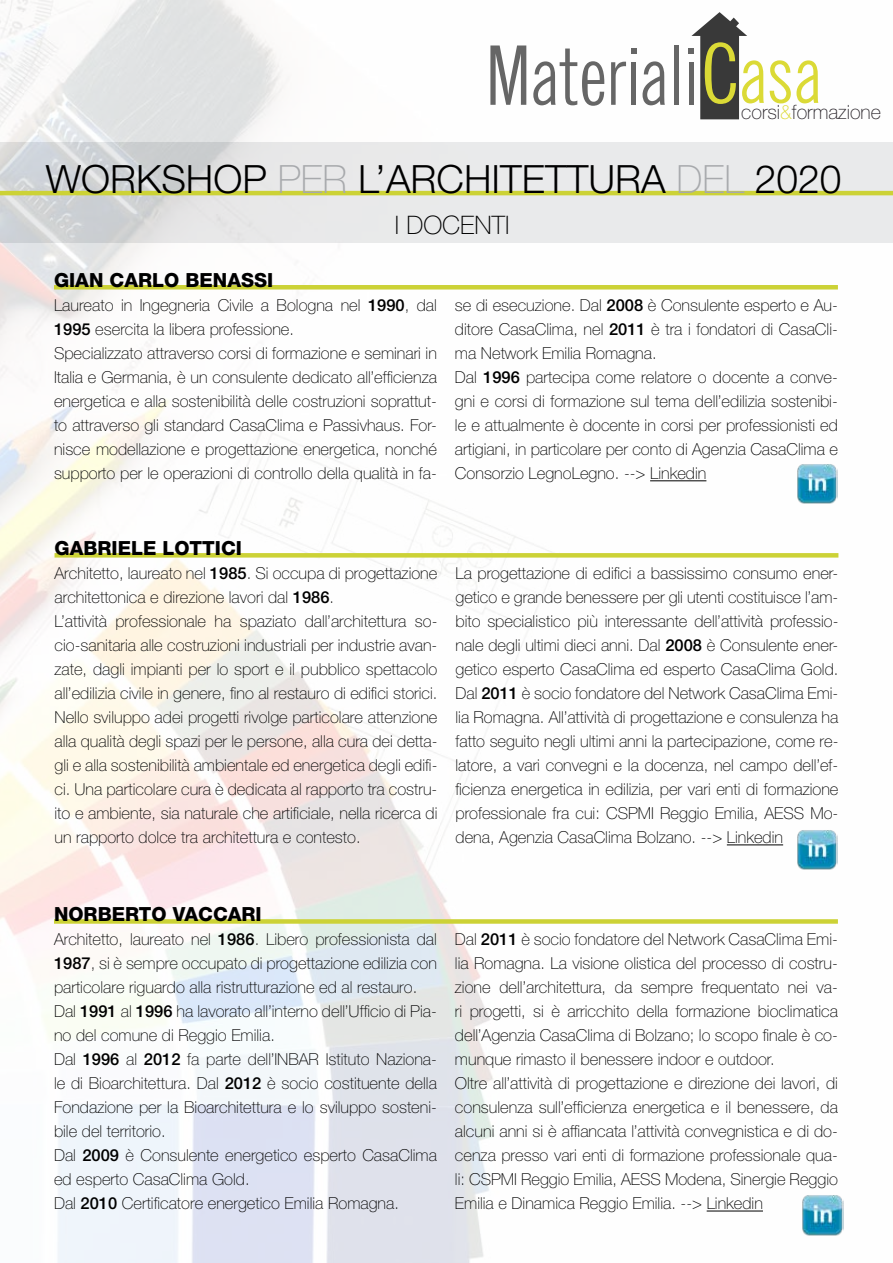
<style>
.page{position:relative;width:893px;height:1263px;background:#fff}
.page>*{position:absolute;margin:0;border:0;box-sizing:border-box;transform-origin:0 0}
.t1{font:300 39px "Helvetica Neue LT Std";color:#000}
.t2{font:100 25.5px "Helvetica Neue LT Std";color:#000}
.t3{font:100 19.65px "Helvetica Neue LT Std";color:#231e24}
.t4{font:800 19.5px "Helvetica Neue LT Std";color:#000}
.t5{font:100 16.5px/24px "Helvetica Neue LT Std";color:#000}
.s1{color:#dbd931}
.s2{font-weight:100;color:#a7a9ac}
.s3{font-weight:500}
</style>
<div class="page">
<img style="left:0;top:0;width:893px;height:1263px">
<svg style="left:490px;top:45px;width:36px;height:60px"></svg>
<svg style="left:533px;top:49px;width:71px;height:57px"></svg>
<svg style="left:611px;top:62px;width:15px;height:43px"></svg>
<svg style="left:631px;top:48px;width:5px;height:6px"></svg>
<div style="left:631px;top:62px;width:5px;height:43px;background:#666"></div>
<svg style="left:642px;top:61px;width:23px;height:44px"></svg>
<div style="left:674px;top:45px;width:5px;height:60px;background:#666"></div>
<svg style="left:689px;top:12px;width:75px;height:107px"></svg>
<svg style="left:770px;top:60px;width:48px;height:43px"></svg>
<hr style="left:54px;top:285px;width:784px;height:4px;background:#ccd236">
<hr style="left:650px;top:480px;width:56px;height:1px;background:#000">
<div style="left:55px;top:553px;width:783px;height:5px;background:#ccd236"></div>
<hr style="left:727px;top:844px;width:56px;height:1px;background:#000">
<div style="left:54px;top:919px;width:784px;height:5px;background:#ccd236"></div>
<hr style="left:707px;top:1210px;width:56px;height:1px;background:#000">
<hr style="left:0;top:191px;width:893px;height:4px;background:#ccd236">
<img style="left:796px;top:463px;width:42px;height:42px">
<img style="left:796px;top:829px;width:42px;height:42px">
<img style="left:801px;top:1195px;width:42px;height:41px">
<p class="t3" style="left:741px;top:101px;width:141px">corsi<span class="s1">&amp;</span>formazione</p>
<h1 class="t1" style="left:46px;top:155px;width:797px">WORKSHOP <span class="s2">PER</span> L’ARCHITETTURA <span class="s2">DEL</span> 2020</h1>
<h2 class="t2" style="left:395px;top:210px;width:116px">i docenti</h2>
<p class="t4" style="left:54px;top:269px;width:221px">GIAN CARLO BENASSI</p>
<p class="t5" style="left:54px;top:293px;width:384px">Laureato in Ingegneria Civile a Bologna nel <span class="s3">1990</span>, dal <span class="s3">1995</span> esercita la libera professione.<br>Specializzato attraverso corsi di formazione e seminari in Italia e Germania, è un consulente dedicato all’efficienza energetica e alla sostenibilità delle costruzioni soprattut&shy;to attraverso gli standard CasaClima e Passivhaus. For&shy;nisce modellazione e progettazione energetica, nonché supporto per le operazioni di controllo della qualità in fa-</p>
<p class="t5" style="left:455px;top:293px;width:384px">se di esecuzione. Dal <span class="s3">2008</span> è Consulente esperto e Au&shy;ditore CasaClima, nel <span class="s3">2011</span> è tra i fondatori di CasaCli&shy;ma Network Emilia Romagna.<br>Dal <span class="s3">1996</span> partecipa come relatore o docente a conve&shy;gni e corsi di formazione sul tema dell’edilizia sostenibi&shy;le e attualmente è docente in corsi per professionisti ed artigiani, in particolare per conto di Agenzia CasaClima e Consorzio LegnoLegno. --&gt; Linkedin</p>
<p class="t4" style="left:55px;top:537px;width:56px">GABRIELE</p>
<p class="t4" style="left:163px;top:537px;width:12px">LOTTICI</p>
<p class="t5" style="left:55px;top:561px;width:384px">Architetto, laureato nel <span class="s3">1985</span>. Si occupa di progettazione architettonica e direzione lavori dal <span class="s3">1986</span>.<br>L’attività professionale ha spaziato dall’architettura so&shy;cio-sanitaria alle costruzioni industriali per industrie avan&shy;zate, dagli impianti per lo sport e il pubblico spettacolo all’edilizia civile in genere, fino al restauro di edifici storici.<br>Nello sviluppo adei progetti rivolge particolare attenzione alla qualità degli spazi per le persone, alla cura dei detta&shy;gli e alla sostenibilità ambientale ed energetica degli edifi&shy;ci. Una particolare cura è dedicata al rapporto tra costru&shy;ito e ambiente, sia naturale che artificiale, nella ricerca di un rapporto dolce tra architettura e contesto.</p>
<p class="t5" style="left:455px;top:561px;width:384px;text-align:justify">La progettazione di edifici a bassissimo consumo ener&shy;getico e grande benessere per gli utenti costituisce l’am&shy;bito specialistico più interessante dell’attività professio&shy;nale degli ultimi dieci anni. Dal <span class="s3">2008</span> è Consulente ener&shy;getico esperto CasaClima ed esperto CasaClima Gold.<br>Dal <span class="s3">2011</span> è socio fondatore del Network CasaClima Emi&shy;lia Romagna. All’attività di progettazione e consulenza ha fatto seguito negli ultimi anni la partecipazione, come re&shy;latore, a vari convegni e la docenza, nel campo dell’ef&shy;ficienza energetica in edilizia, per vari enti di formazione professionale fra cui: CSPMI Reggio Emilia, AESS Mo&shy;dena, Agenzia CasaClima Bolzano. --&gt; Linkedin</p>
<p class="t4" style="left:54px;top:903px;width:16px">NOR</p>
<p class="t4" style="left:98px;top:903px;width:29px">BERTO</p>
<p class="t4" style="left:173px;top:903px;width:14px">VACCARI</p>
<p class="t5" style="left:54px;top:927px;width:384px">Architetto, laureato nel <span class="s3">1986</span>. Libero professionista dal <span class="s3">1987</span>, si è sempre occupato di progettazione edilizia con particolare riguardo alla ristrutturazione ed al restauro.<br>Dal <span class="s3">1991</span> al <span class="s3">1996</span> ha lavorato all’interno dell’Ufficio di Pia&shy;no del comune di Reggio Emilia.<br>Dal <span class="s3">1996</span> al <span class="s3">2012</span> fa parte dell’IN BAR Istituto Naziona&shy;le di Bioarchitettura. Dal <span class="s3">2012</span> è socio costituente della Fondazione per la Bioarchitettura e lo sviluppo sosteni&shy;bile del territorio.<br>Dal <span class="s3">2009</span> è Consulente energetico esperto CasaClima ed esperto CasaClima Gold.<br>Dal <span class="s3">2010</span> Certificatore energetico Emilia Romagna.</p>
<p class="t5" style="left:455px;top:927px;width:384px">Dal <span class="s3">2011</span> è socio fondatore del Network CasaClima Emi&shy;lia Romagna. La visione olistica del processo di costru&shy;zione dell’architettura, da sempre frequentato nei va&shy;ri progetti, si è arricchito della formazione bioclimatica dell’Agenzia CasaClima di Bolzano; lo scopo finale è co&shy;munque rimasto il benessere indoor e outdoor.<br>Oltre all’attività di progettazione e direzione dei lavori, di consulenza sull’efficienza energetica e il benessere, da alcuni anni si è affiancata l’attività convegnistica e di do&shy;cenza presso vari enti di formazione professionale qua&shy;li: CSPMI Reggio Emilia, AESS Modena, Sinergie Reggio Emilia e Dinamica Reggio Emilia. --&gt; Linkedin</p>
</div>
